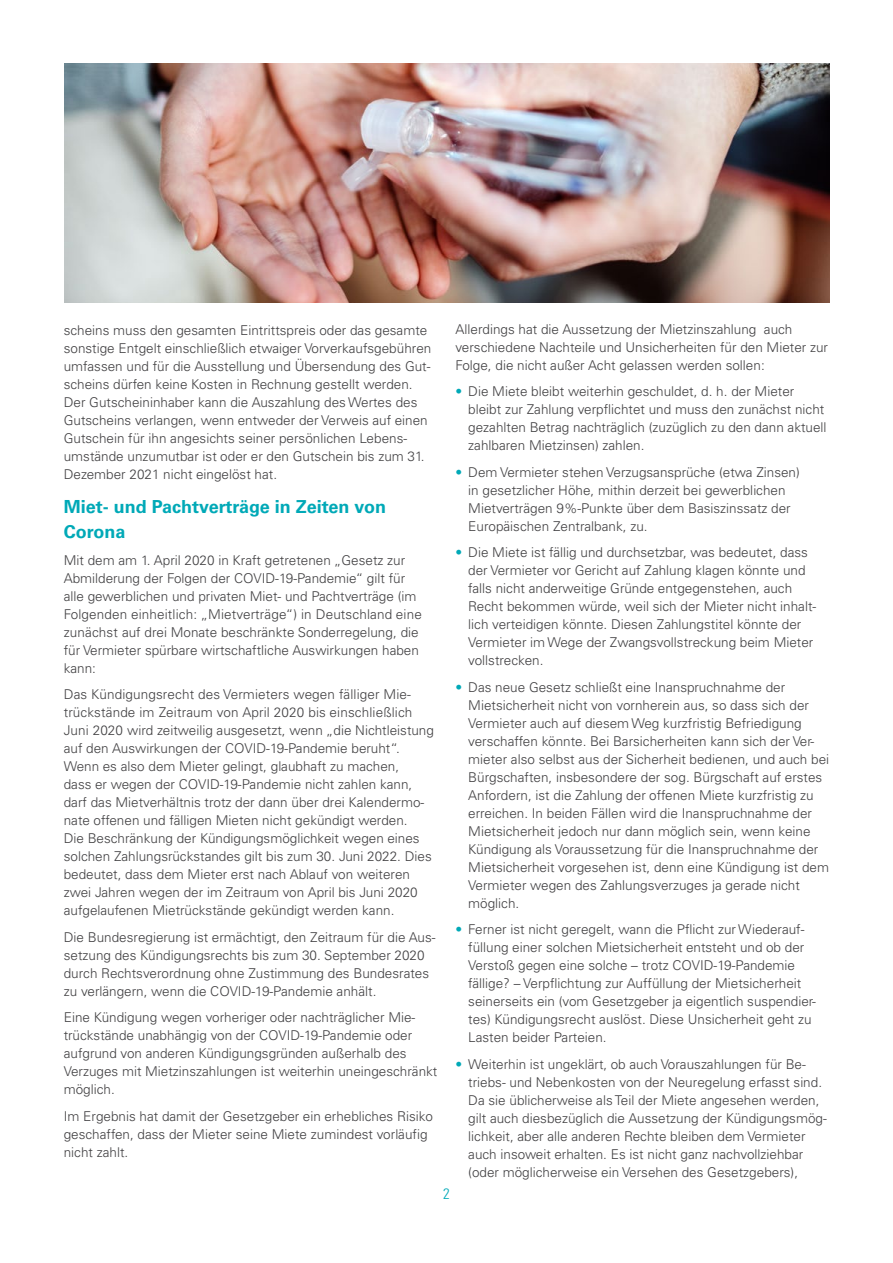
<style>
.page{position:relative;width:893px;height:1263px;background:#fff}
.page>*{position:absolute;margin:0;border:0;box-sizing:border-box;transform-origin:0 0}
.t1{font:700 18px/25.5px "Univers LTCYR 65";color:#00a9b7}
.t2{font:15px "Univers LTCYR 47 Light Cond";color:#00a9b7}
.t3{font:300 13.5px/18px "Univers LTCYR 45";color:#414042}
.s1{color:#00a9b7}
</style>
<div class="page">
<img style="left:65px;top:64px;width:764px;height:239px">
<p class="t3" style="left:64px;top:320px;width:369px">scheins muss den gesamten Eintrittspreis oder das gesamte sonstige Entgelt einschließlich etwaiger Vorverkaufsgebühren umfassen und für die Ausstellung und Übersendung des Gut&shy;scheins dürfen keine Kosten in Rechnung gestellt werden.<br>Der Gutscheininhaber kann die Auszahlung des Wertes des Gutscheins verlangen, wenn entweder der Verweis auf einen Gutschein für ihn angesichts seiner persönlichen Lebens&shy;umstände unzumutbar ist oder er den Gutschein bis zum 31.<br>Dezember 2021 nicht eingelöst hat.</p>
<h1 class="t1" style="left:64px;top:493px;width:324px">Miet- und Pachtverträge in Zeiten von<br>Corona</h1>
<p class="t3" style="left:64px;top:550px;width:360px">Mit dem am 1. April 2020 in Kraft getretenen „Gesetz zur Abmilderung der Folgen der COVID-19-Pandemie“ gilt für alle gewerblichen und privaten Miet- und Pachtverträge (im Folgenden einheitlich: „Mietverträge“) in Deutschland eine zunächst auf drei Monate beschränkte Sonderregelung, die für Vermieter spürbare wirtschaftliche Auswirkungen haben kann:</p>
<p class="t3" style="left:64px;top:685px;width:372px">Das Kündigungsrecht des Vermieters wegen fälliger Mie&shy;trückstände im Zeitraum von April 2020 bis einschließlich Juni 2020 wird zeitweilig ausgesetzt, wenn „die Nichtleistung auf den Auswirkungen der COVID-19-Pandemie beruht“.<br>Wenn es also dem Mieter gelingt, glaubhaft zu machen,<br>dass er wegen der COVID-19-Pandemie nicht zahlen kann, darf das Mietverhältnis trotz der dann über drei Kalendermo&shy;nate offenen und fälligen Mieten nicht gekündigt werden.<br>Die Beschränkung der Kündigungsmöglichkeit wegen eines solchen Zahlungsrückstandes gilt bis zum 30. Juni 2022. Dies bedeutet, dass dem Mieter erst nach Ablauf von weiteren zwei Jahren wegen der im Zeitraum von April bis Juni 2020 aufgelaufenen Mietrückstände gekündigt werden kann.</p>
<p class="t3" style="left:64px;top:927px;width:373px">Die Bundesregierung ist ermächtigt, den Zeitraum für die Aus&shy;setzung des Kündigungsrechts bis zum 30. September 2020 durch Rechtsverordnung ohne Zustimmung des Bundesrates zu verlängern, wenn die COVID-19-Pandemie anhält.</p>
<p class="t3" style="left:64px;top:1008px;width:375px">Eine Kündigung wegen vorheriger oder nachträglicher Mie&shy;trückstände unabhängig von der COVID-19-Pandemie oder aufgrund von anderen Kündigungsgründen außerhalb des Verzuges mit Mietzinszahlungen ist weiterhin uneingeschränkt möglich.</p>
<p class="t3" style="left:64px;top:1106px;width:371px">Im Ergebnis hat damit der Gesetzgeber ein erhebliches Risiko geschaffen, dass der Mieter seine Miete zumindest vorläufig nicht zahlt.</p>
<p class="t3" style="left:455px;top:320px;width:374px">Allerdings hat die Aussetzung der Mietzinszahlung auch verschiedene Nachteile und Unsicherheiten für den Mieter zur<br>Folge, die nicht außer Acht gelassen werden sollen:</p>
<p class="t3" style="left:468px;top:382px;width:360px;text-indent:-13px"><span class="s1">•</span> Die Miete bleibt weiterhin geschuldet, d. h. der Mieter bleibt zur Zahlung verpflichtet und muss den zunächst nicht gezahlten Betrag nachträglich (zuzüglich zu den dann aktuell zahlbaren Mietzinsen) zahlen.</p>
<p class="t3" style="left:468px;top:463px;width:333px;text-indent:-13px"><span class="s1">•</span> Dem Vermieter stehen Verzugsansprüche (etwa Zinsen) in gesetzlicher Höhe, mithin derzeit bei gewerblichen Mietverträgen 9%-Punkte über dem Basiszinssatz der Europäischen Zentralbank, zu.</p>
<p class="t3" style="left:468px;top:543px;width:350px;text-indent:-13px"><span class="s1">•</span> Die Miete ist fällig und durchsetzbar, was bedeutet, dass der Vermieter vor Gericht auf Zahlung klagen könnte und falls nicht anderweitige Gründe entgegenstehen, auch Recht bekommen würde, weil sich der Mieter nicht inhalt&shy;lich verteidigen könnte. Diesen Zahlungstitel könnte der Vermieter im Wege der Zwangsvollstreckung beim Mieter vollstrecken.</p>
<p class="t3" style="left:468px;top:678px;width:362px;text-indent:-13px"><span class="s1">•</span> Das neue Gesetz schließt eine Inanspruchnahme der Mietsicherheit nicht von vornherein aus, so dass sich der Vermieter auch auf diesem Weg kurzfristig Befriedigung verschaffen könnte. Bei Barsicherheiten kann sich der Ver&shy;mieter also selbst aus der Sicherheit bedienen, und auch bei Bürgschaften, insbesondere der sog. Bürgschaft auf erstes Anfordern, ist die Zahlung der offenen Miete kurzfristig zu erreichen. In beiden Fällen wird die Inanspruchnahme der Mietsicherheit jedoch nur dann möglich sein, wenn keine Kündigung als Voraussetzung für die Inanspruchnahme der Mietsicherheit vorgesehen ist, denn eine Kündigung ist dem Vermieter wegen des Zahlungsverzuges ja gerade nicht möglich.</p>
<p class="t3" style="left:468px;top:920px;width:349px;text-indent:-13px"><span class="s1">•</span> Ferner ist nicht geregelt, wann die Pflicht zur Wiederauf&shy;füllung einer solchen Mietsicherheit entsteht und ob der Verstoß gegen eine solche – trotz COVID-19-Pandemie fällige? – Verpflichtung zur Auffüllung der Mietsicherheit seinerseits ein (vom Gesetzgeber ja eigentlich suspendier&shy;tes) Kündigungsrecht auslöst. Diese Unsicherheit geht zu Lasten beider Parteien.</p>
<p class="t3" style="left:468px;top:1055px;width:360px;text-indent:-13px"><span class="s1">•</span> Weiterhin ist ungeklärt, ob auch Vorauszahlungen für Be&shy;triebs- und Nebenkosten von der Neuregelung erfasst sind.<br>Da sie üblicherweise als Teil der Miete angesehen werden, gilt auch diesbezüglich die Aussetzung der Kündigungsmög&shy;lichkeit, aber alle anderen Rechte bleiben dem Vermieter auch insoweit erhalten. Es ist nicht ganz nachvollziehbar (oder möglicherweise ein Versehen des Gesetzgebers),</p>
<p class="t2" style="left:443px;top:1184px;width:8px">2</p>
</div>
